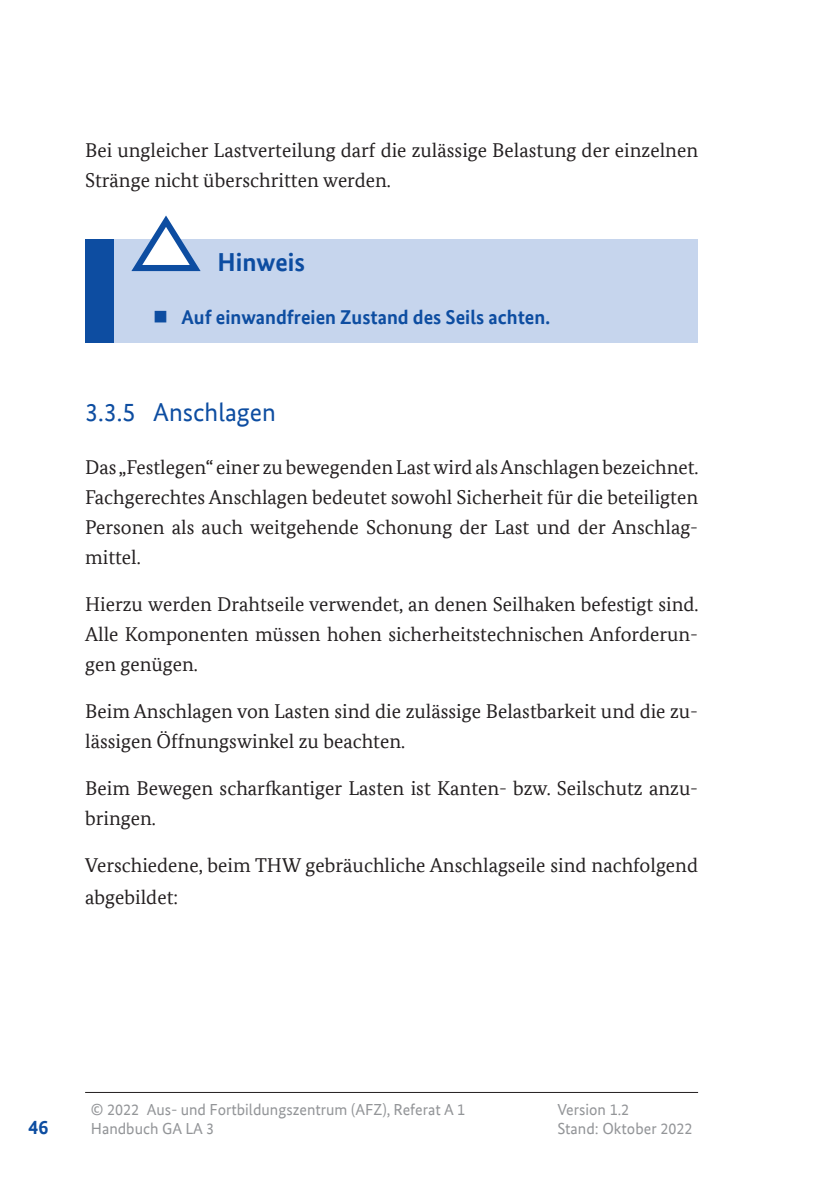
<style>
.page{position:relative;width:840px;height:1191px;background:#fff}
.page>*{position:absolute;margin:0;border:0;box-sizing:border-box;transform-origin:0 0}
.t1{font:26px "Bundes Sans Office";color:#0d4da1}
.t2{font:700 26px "Bundes Sans Office";color:#0d4da1}
.t3{font:20px/30px "Bundes Serif Office";color:#231f20}
.t4{font:700 20px "Bundes Sans Office";color:#0d4da1}
.t5{font:16px "Bundes Sans Office";color:#939598}
</style>
<div class="page">
<hr style="left:85px;top:1092px;width:612px;height:1px;background:#231f20">
<div style="left:85px;top:239px;width:612px;height:104px;background:#c6d5ed"></div>
<div style="left:85px;top:239px;width:28px;height:104px;background:#0d4da1"></div>
<svg style="left:131px;top:215px;width:69px;height:56px"></svg>
<p class="t3" style="left:85px;top:135px;width:614px">Bei ungleicher Lastverteilung darf die zulässige Belastung der einzelnen<br>Stränge nicht überschritten werden.</p>
<h1 class="t2" style="left:217px;top:247px;width:89px">Hinweis</h1>
<p class="t4" style="left:153px;top:305px;width:398px">■ Auf einwandfreien Zustand des Seils achten.</p>
<h1 class="t1" style="left:85px;top:397px;width:192px">3.3.5 Anschlagen</h1>
<p class="t3" style="left:85px;top:452px;width:614px">Das „Festlegen“ einer zu bewegenden Last wird als Anschlagen bezeichnet.<br>Fachgerechtes Anschlagen bedeutet sowohl Sicherheit für die beteiligten Personen als auch weitgehende Schonung der Last und der Anschlag&shy;mittel.</p>
<p class="t3" style="left:85px;top:589px;width:614px;text-align:justify">Hierzu werden Drahtseile verwendet, an denen Seilhaken befestigt sind.<br>Alle Komponenten müssen hohen sicherheitstechnischen Anforderun&shy;gen genügen.</p>
<p class="t3" style="left:85px;top:696px;width:614px">Beim Anschlagen von Lasten sind die zulässige Belastbarkeit und die zu&shy;lässigen Öffnungswinkel zu beachten.</p>
<p class="t3" style="left:85px;top:773px;width:614px">Beim Bewegen scharfkantiger Lasten ist Kanten- bzw. Seilschutz anzu&shy;bringen.</p>
<p class="t3" style="left:85px;top:849px;width:614px;line-height:32px">Verschiedene, beim THW gebräuchliche Anschlagseile sind nachfolgend abgebildet:</p>
<p class="t5" style="left:91px;top:1100px;width:375px">© 2022 Aus- und Fortbildungszentrum (AFZ), Referat A 1</p>
<p class="t5" style="left:557px;top:1100px;width:73px">Version 1.2</p>
<p class="t4" style="left:28px;top:1115px;width:21px">46</p>
<p class="t5" style="left:91px;top:1119px;width:125px">Handbuch GA LA 3</p>
<p class="t5" style="left:557px;top:1119px;width:136px">Stand: Oktober 2022</p>
</div>
